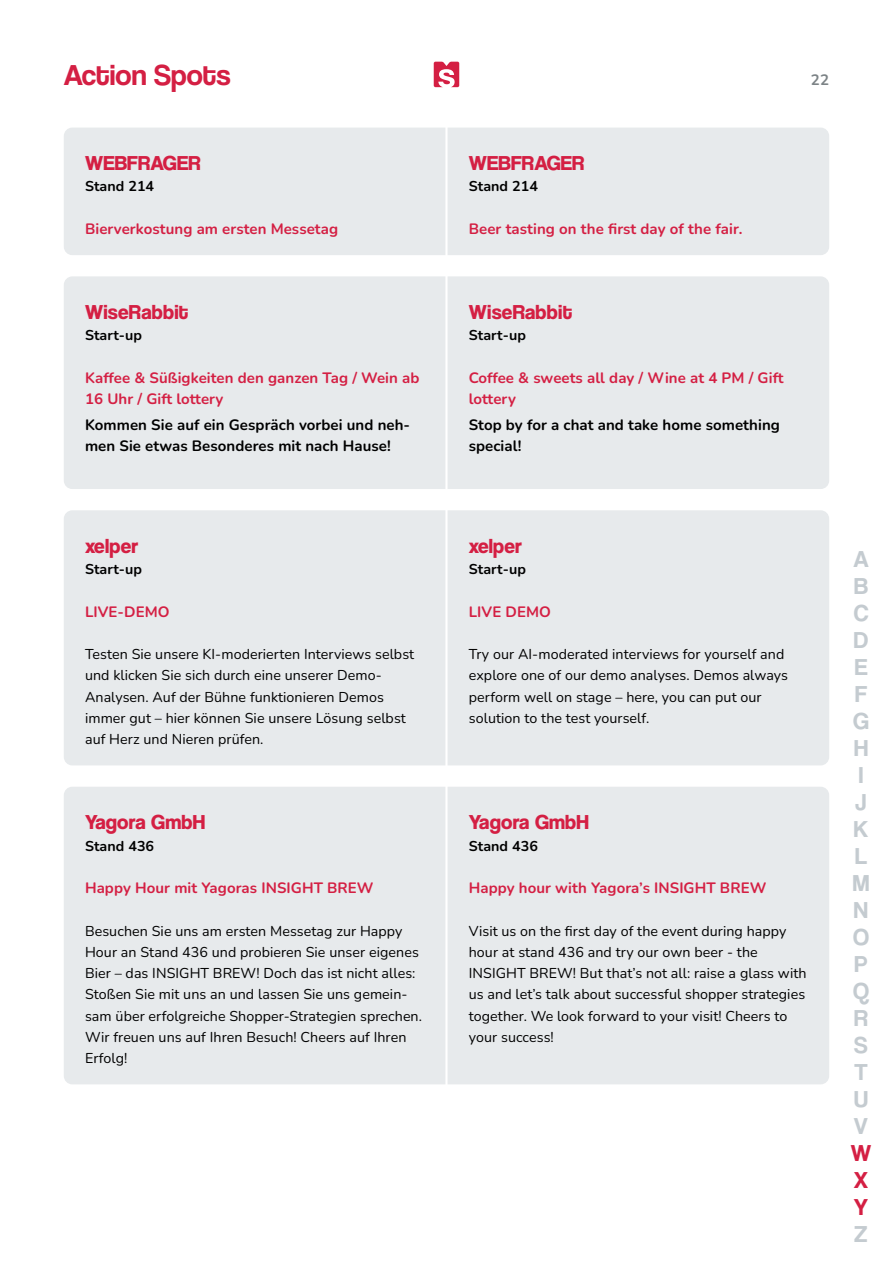
<style>
.page{position:relative;width:893px;height:1263px;background:#fff}
.page>*{position:absolute;margin:0;border:0;box-sizing:border-box;transform-origin:0 0}
.t1{font:30px "Coolvetica Rg";color:#d41f43}
.t2{font:24px/27px "Coolvetica Rg";color:#c4cbd0}
.t3{font:24px/27px "Coolvetica Rg";color:#d41f43}
.t4{font:700 21px "Coolvetica Rg";letter-spacing:.01em;color:#d41f43}
.t5{font:700 15px/21.3px "Nunito";letter-spacing:.005em;color:#d41f43}
.t6{font:700 15px/21.3px "Nunito";letter-spacing:.005em;color:#000}
.t7{font:700 15px "Nunito";color:#7c8386}
.t8{font:14.25px/21.3px "Nunito";letter-spacing:.005em;color:#000}
.t9{font:700 14.25px "Nunito";letter-spacing:.005em;color:#000}
</style>
<div class="page">
<svg style="left:434px;top:62px;width:25px;height:25px"></svg>
<div style="left:448px;top:128px;width:381px;height:127px;background:#e7eaec"></div>
<div style="left:64px;top:128px;width:381px;height:127px;background:#e7eaec"></div>
<div style="left:448px;top:276px;width:381px;height:213px;background:#e7eaec"></div>
<div style="left:64px;top:276px;width:381px;height:213px;background:#e7eaec"></div>
<div style="left:448px;top:510px;width:381px;height:255px;background:#e7eaec"></div>
<div style="left:64px;top:510px;width:381px;height:255px;background:#e7eaec"></div>
<div style="left:448px;top:787px;width:381px;height:297px;background:#e7eaec"></div>
<div style="left:64px;top:787px;width:381px;height:297px;background:#e7eaec"></div>
<h1 class="t1" style="left:64px;top:57px;width:168px">Action Spots</h1>
<h3 class="t4" style="left:85px;top:151px;width:117px">WEBFRAGER</h3>
<p class="t9" style="left:85px;top:177px;width:71px">Stand 214</p>
<p class="t5" style="left:85px;top:217px;width:255px">Bierverkostung am ersten Messetag</p>
<h3 class="t4" style="left:85px;top:300px;width:105px">WiseRabbit</h3>
<p class="t9" style="left:85px;top:325px;width:59px">Start-up</p>
<p class="t5" style="left:85px;top:366px;width:336px">Kaffee &amp; Süßigkeiten den ganzen Tag / Wein ab<br>16 Uhr / Gift lottery</p>
<p class="t6" style="left:85px;top:413px;width:327px">Kommen Sie auf ein Gespräch vorbei und neh&shy;men Sie etwas Besonderes mit nach Hause!</p>
<h3 class="t4" style="left:85px;top:533px;width:55px">xelper</h3>
<p class="t9" style="left:85px;top:559px;width:59px">Start-up</p>
<p class="t5" style="left:85px;top:600px;width:86px">LIVE-DEMO</p>
<p class="t8" style="left:85px;top:643px;width:331px">Testen Sie unsere KI-moderierten Interviews selbst und klicken Sie sich durch eine unserer Demo-Analysen. Auf der Bühne funktionieren Demos immer gut – hier können Sie unsere Lösung selbst auf Herz und Nieren prüfen.</p>
<h3 class="t4" style="left:85px;top:810px;width:122px">Yagora GmbH</h3>
<p class="t9" style="left:85px;top:836px;width:71px">Stand 436</p>
<p class="t5" style="left:85px;top:877px;width:290px">Happy Hour mit Yagoras INSIGHT BREW</p>
<p class="t8" style="left:85px;top:919px;width:338px">Besuchen Sie uns am ersten Messetag zur Happy Hour an Stand 436 und probieren Sie unser eigenes Bier – das INSIGHT BREW! Doch das ist nicht alles:<br>Stoßen Sie mit uns an und lassen Sie uns gemein&shy;sam über erfolgreiche Shopper-Strategien sprechen.<br>Wir freuen uns auf Ihren Besuch! Cheers auf Ihren Erfolg!</p>
<p class="t7" style="left:811px;top:69px;width:20px">22</p>
<h3 class="t4" style="left:469px;top:151px;width:117px">WEBFRAGER</h3>
<p class="t9" style="left:469px;top:177px;width:71px">Stand 214</p>
<p class="t5" style="left:469px;top:217px;width:275px">Beer tasting on the first day of the fair.</p>
<h3 class="t4" style="left:469px;top:300px;width:105px">WiseRabbit</h3>
<p class="t9" style="left:469px;top:325px;width:59px">Start-up</p>
<p class="t5" style="left:469px;top:366px;width:316px">Coffee &amp; sweets all day / Wine at 4 PM / Gift lottery</p>
<p class="t6" style="left:469px;top:413px;width:313px">Stop by for a chat and take home something special!</p>
<h3 class="t4" style="left:469px;top:533px;width:55px">xelper</h3>
<p class="t9" style="left:469px;top:559px;width:59px">Start-up</p>
<p class="t5" style="left:469px;top:600px;width:84px">LIVE DEMO</p>
<p class="t8" style="left:469px;top:643px;width:321px">Try our AI-moderated interviews for yourself and explore one of our demo analyses. Demos always perform well on stage – here, you can put our solution to the test yourself.</p>
<h3 class="t4" style="left:469px;top:810px;width:122px">Yagora GmbH</h3>
<p class="t9" style="left:469px;top:836px;width:71px">Stand 436</p>
<p class="t5" style="left:469px;top:877px;width:299px">Happy hour with Yagora’s INSIGHT BREW</p>
<p class="t8" style="left:469px;top:919px;width:339px">Visit us on the first day of the event during happy hour at stand 436 and try our own beer - the INSIGHT BREW! But that’s not all: raise a glass with us and let’s talk about successful shopper strategies together. We look forward to your visit! Cheers to your success!</p>
<h2 class="t2" style="left:853px;top:545px;width:18px">A<br>B<br>C<br>D<br>E<br>F<br>G<br>H<br>I<br>J<br>K<br>L<br>M<br>N<br>O<br>P<br>Q<br>R<br>S<br>T<br>U<br>V</h2>
<h2 class="t3" style="left:851px;top:1139px;width:22px">W<br>X<br>Y</h2>
<h2 class="t2" style="left:855px;top:1220px;width:14px">Z</h2>
</div>
